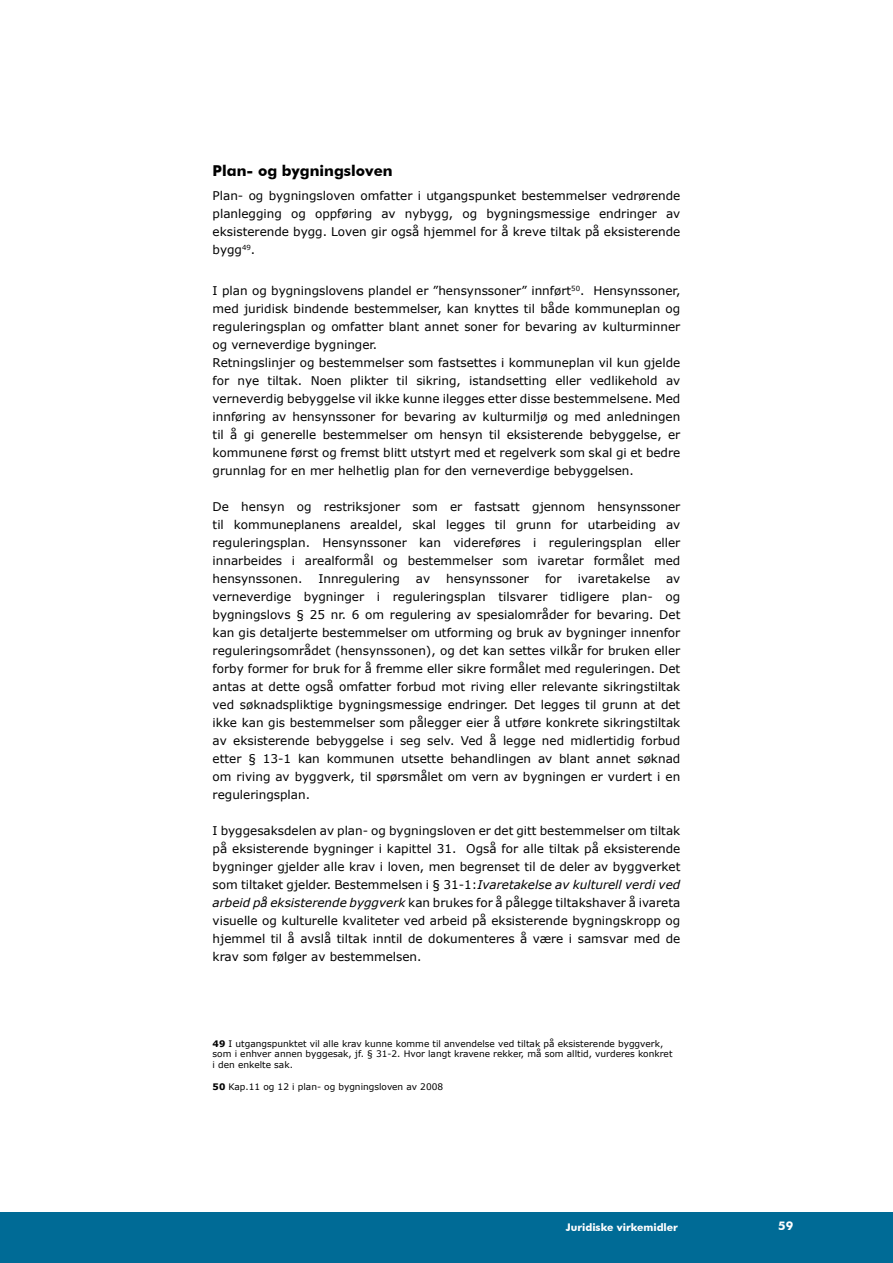
<style>
.page{position:relative;width:893px;height:1263px;background:#fff}
.page>*{position:absolute;margin:0;border:0;box-sizing:border-box;transform-origin:0 0}
.t1{font:700 15px "Futura BT";color:#000}
.t2{font:12px/18px "Verdana";color:#000;text-align:justify}
.t3{font:700 12px "Futura BT";color:#fff}
.t4{font:700 10.5px "Futura BT";color:#fff}
.t5{font:9px/10.8px "Verdana";color:#000}
.s1{font-style:italic}
.s2{font-weight:700}
</style>
<div class="page">
<div style="left:0;top:1212px;width:893px;height:51px;background:#006b96"></div>
<div style="left:563px;top:1223px;width:117px;height:40px;background:#006b96"></div>
<p class="t1" style="left:213px;top:162px;width:182px">Plan- og bygningsloven</p>
<p class="t2" style="left:213px;top:186px;width:469px">Plan- og bygningsloven omfatter i utgangspunket bestemmelser vedrørende planlegging og oppføring av nybygg, og bygningsmessige endringer av eksisterende bygg. Loven gir også hjemmel for å kreve tiltak på eksisterende bygg<sup>49</sup>.</p>
<p class="t2" style="left:213px;top:281px;width:469px;text-align:left">I plan og bygningslovens plandel er ”hensynssoner” innført<sup>50</sup>. Hensynssoner, med juridisk bindende bestemmelser, kan knyttes til både kommuneplan og reguleringsplan og omfatter blant annet soner for bevaring av kulturminner og verneverdige bygninger.<br>Retningslinjer og bestemmelser som fastsettes i kommuneplan vil kun gjelde for nye tiltak. Noen plikter til sikring, istandsetting eller vedlikehold av verneverdig bebyggelse vil ikke kunne ilegges etter disse bestemmelsene. Med innføring av hensynssoner for bevaring av kulturmiljø og med anledningen til å gi generelle bestemmelser om hensyn til eksisterende bebyggelse, er kommunene først og fremst blitt utstyrt med et regelverk som skal gi et bedre grunnlag for en mer helhetlig plan for den verneverdige bebyggelsen.</p>
<p class="t2" style="left:213px;top:497px;width:469px">De hensyn og restriksjoner som er fastsatt gjennom hensynssoner til kommuneplanens arealdel, skal legges til grunn for utarbeiding av reguleringsplan. Hensynssoner kan videreføres i reguleringsplan eller innarbeides i arealformål og bestemmelser som ivaretar formålet med hensynssonen.</p>
<p class="t2" style="left:318px;top:569px;width:83px">Innregulering</p>
<p class="t2" style="left:416px;top:569px;width:16px">av</p>
<p class="t2" style="left:446px;top:569px;width:84px">hensynssoner</p>
<p class="t2" style="left:545px;top:569px;width:18px">for</p>
<p class="t2" style="left:578px;top:569px;width:74px">ivaretakelse</p>
<p class="t2" style="left:213px;top:569px;width:469px;text-indent:454px">av verneverdige bygninger i reguleringsplan tilsvarer tidligere plan- og bygningslovs § 25 nr. 6 om regulering av spesialområder for bevaring. Det kan gis detaljerte bestemmelser om utforming og bruk av bygninger innenfor reguleringsområdet (hensynssonen), og det kan settes vilkår for bruken eller forby former for bruk for å fremme eller sikre formålet med reguleringen. Det antas at dette også omfatter forbud mot riving eller relevante sikringstiltak ved søknadspliktige bygningsmessige endringer. Det legges til grunn at det ikke kan gis bestemmelser som pålegger eier å utføre konkrete sikringstiltak av eksisterende bebyggelse i seg selv. Ved å legge ned midlertidig forbud etter § 13-1 kan kommunen utsette behandlingen av blant annet søknad om riving av byggverk, til spørsmålet om vern av bygningen er vurdert i en reguleringsplan.</p>
<p class="t2" style="left:213px;top:821px;width:469px">I byggesaksdelen av plan- og bygningsloven er det gitt bestemmelser om tiltak på eksisterende bygninger i kapittel 31. Også for alle tiltak på eksisterende bygninger gjelder alle krav i loven, men begrenset til de deler av byggverket som tiltaket gjelder. Bestemmelsen i § 31-1:<span class="s1">Ivaretakelse av kulturell verdi ved arbeid på eksisterende byggverk</span> kan brukes for å pålegge tiltakshaver å ivareta visuelle og kulturelle kvaliteter ved arbeid på eksisterende bygningskropp og hjemmel til å avslå tiltak inntil de dokumenteres å være i samsvar med de krav som følger av bestemmelsen.</p>
<p class="t5" style="left:213px;top:1038px;width:461px"><span class="s2">49</span> I utgangspunktet vil alle krav kunne komme til anvendelse ved tiltak på eksisterende byggverk, som i enhver annen byggesak, jf. § 31-2. Hvor langt kravene rekker, må som alltid, vurderes konkret i den enkelte sak.</p>
<p class="t5" style="left:213px;top:1081px;width:232px"><span class="s2">50</span> Kap.11 og 12 i plan- og bygningsloven av 2008</p>
<p class="t4" style="left:566px;top:1221px;width:114px">Juridiske virkemidler</p>
<p class="t3" style="left:778px;top:1219px;width:16px">59</p>
</div>
